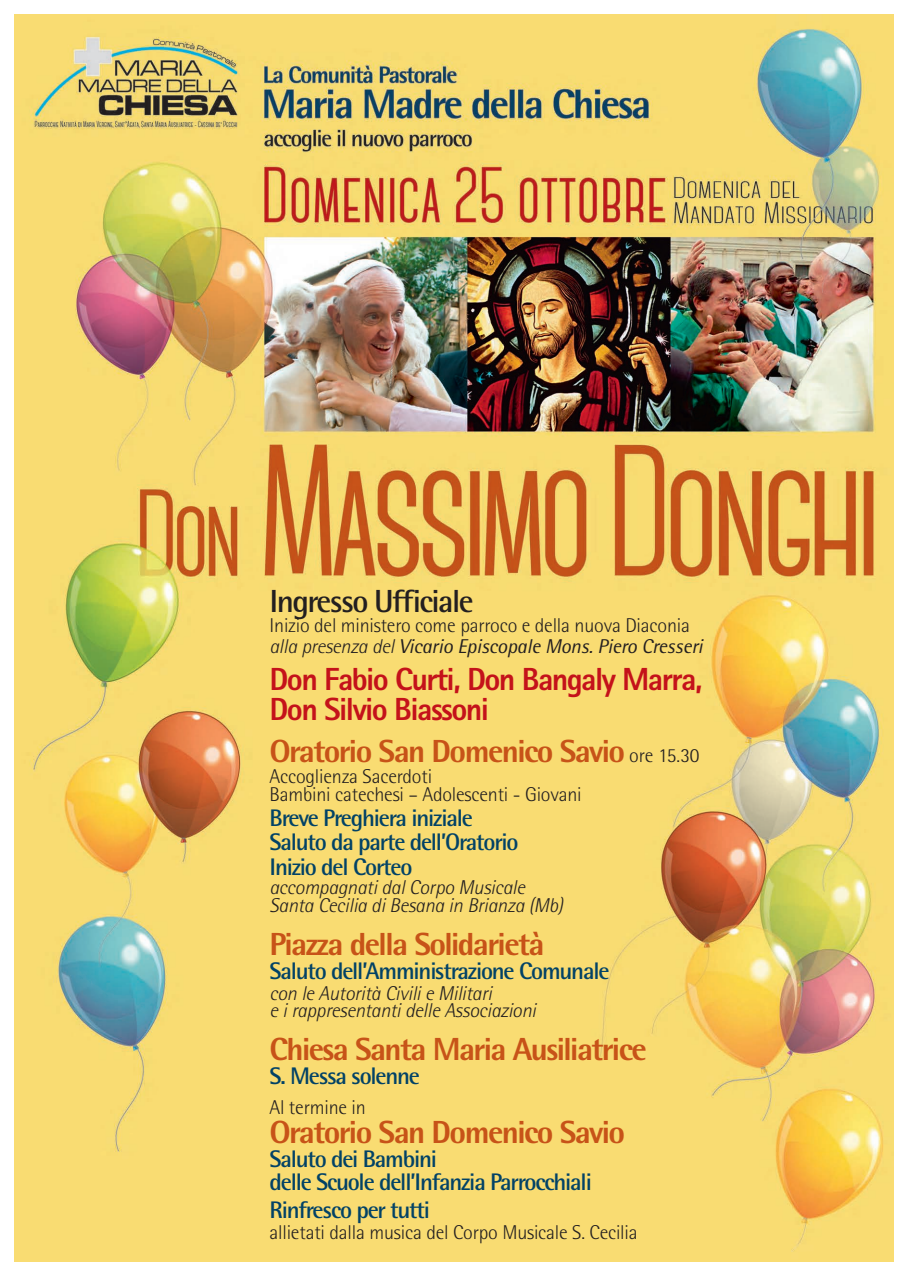
<style>
.page{position:relative;width:908px;height:1276px;background:#fff}
.page>*{position:absolute;margin:0;border:0;box-sizing:border-box;transform-origin:0 0}
.t1{font:800 32px "Rotis Semi Sans Std";letter-spacing:-.05em;color:#c75318}
.t2{font:800 32px/30.4px "Rotis Sans Serif Std";letter-spacing:-.05em;color:#c4121a}
.t3{font:700 32px "Rotis Semi Sans Std";letter-spacing:-.05em;color:#231f20}
.t4{font:700 24px/24.4px "Rotis Semi Sans Std";letter-spacing:-.05em;color:#024266}
.t5{font:300 20px/20.4px "Rotis Semi Sans Std";letter-spacing:-.01em;color:#231f20}
.t6{font:italic 300 20px/18.4px "Rotis Semi Sans Std";letter-spacing:-.01em;color:#231f20}
.s1{font-style:italic}
.s2{font-weight:400;font-style:italic}
.s3{font-weight:300;font-size:20px;color:#231f20}
</style>
<div class="page">
<img style="left:14px;top:14px;width:879px;height:1247px">
<h1 class="t3" style="left:269px;top:589px;width:205px">Ingresso Ufficiale</h1>
<p class="t5" style="left:269px;top:617px;width:434px">Inizio del ministero come parroco e della nuova Diaconia <span class="s1">alla presenza del</span> <span class="s2">Vicario Episcopale Mons. Piero Cresseri</span></p>
<h1 class="t2" style="left:269px;top:663px;width:434px">Don Fabio Curti, Don Bangaly Marra,<br>Don Silvio Biassoni</h1>
<h1 class="t1" style="left:269px;top:732px;width:431px">Oratorio San Domenico Savio <span class="s3">ore 15.30</span></h1>
<p class="t5" style="left:269px;top:769px;width:313px;line-height:18.4px">Accoglienza Sacerdoti<br>Bambini catechesi – Adolescenti - Giovani</p>
<p class="t4" style="left:269px;top:808px;width:250px">Breve Preghiera iniziale<br>Saluto da parte dell’Oratorio<br>Inizio del Corteo</p>
<p class="t6" style="left:269px;top:880px;width:295px">accompagnati dal Corpo Musicale<br>Santa Cecilia di Besana in Brianza (Mb)</p>
<h1 class="t1" style="left:269px;top:925px;width:276px">Piazza della Solidarietà</h1>
<p class="t4" style="left:269px;top:961px;width:341px">Saluto dell’Amministrazione Comunale</p>
<p class="t6" style="left:269px;top:986px;width:268px;line-height:17.4px">con le Autorità Civili e Militari<br>e i rappresentanti delle Associazioni</p>
<h1 class="t1" style="left:269px;top:1029px;width:378px">Chiesa Santa Maria Ausiliatrice</h1>
<p class="t4" style="left:269px;top:1066px;width:152px">S. Messa solenne</p>
<p class="t5" style="left:269px;top:1099px;width:98px">Al termine in</p>
<h1 class="t1" style="left:269px;top:1113px;width:357px">Oratorio San Domenico Savio</h1>
<p class="t4" style="left:269px;top:1150px;width:324px;line-height:22.4px">Saluto dei Bambini<br>delle Scuole dell’Infanzia Parrocchiali</p>
<p class="t4" style="left:269px;top:1200px;width:162px">Rinfresco per tutti</p>
<p class="t5" style="left:269px;top:1223px;width:369px">allietati dalla musica del Corpo Musicale S. Cecilia</p>
</div>
